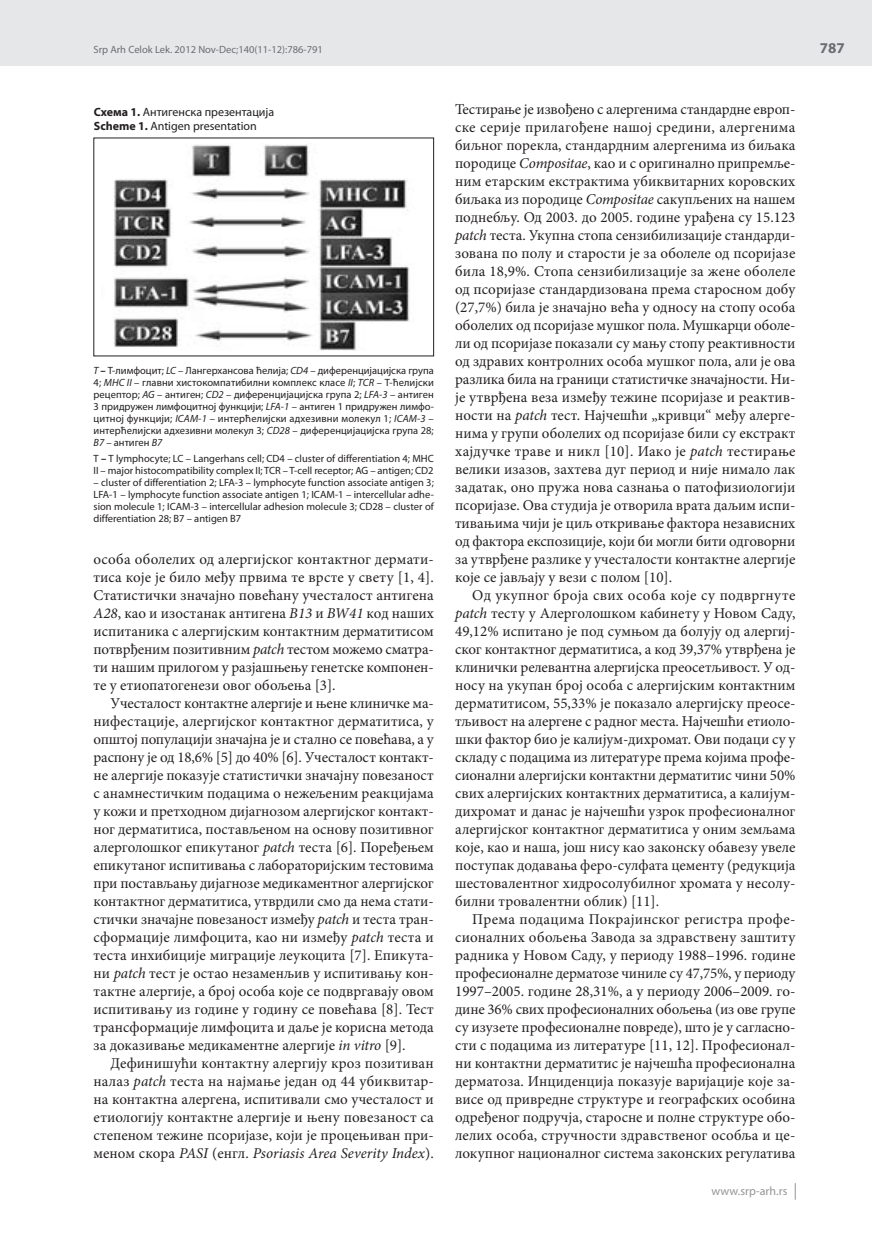
<style>
.page{position:relative;width:872px;height:1234px;background:#fff}
.page>*{position:absolute;margin:0;border:0;box-sizing:border-box;transform-origin:0 0}
.t1{font:15px/18px "Minion Pro";color:#231f20;text-align:justify}
.t2{font:700 15px "Myriad Pro";color:#6c6d70}
.t3{font:12px/13.5px "Myriad Pro";color:#231f20}
.t4{font:12px "Myriad Pro";letter-spacing:.005em;color:#939598}
.t5{font:10.5px/12px "Myriad Pro";color:#231f20;text-align:justify}
.t6{font:10.5px "Myriad Pro";color:#6c6d70}
.s1{font-weight:700}
.s2{font-style:italic}
</style>
<div class="page">
<div style="left:0;top:0;width:872px;height:66px;background:#e6e7e9"></div>
<svg style="left:795px;top:1183px;width:1px;height:16px"></svg>
<img style="left:113px;top:144px;width:297px;height:206px">
<p class="t6" style="left:94px;top:43px;width:231px">Srp Arh Celok Lek. 2012 Nov-Dec;140(11-12):786-791</p>
<p class="t2" style="left:820px;top:38px;width:26px">787</p>
<p class="t3" style="left:94px;top:105px;width:182px"><span class="s1">Схема 1.</span> Антигенска презентација<br><span class="s1">Scheme 1.</span> Antigen presentation</p>
<p class="t5" style="left:94px;top:364px;width:342px"><span class="s2">T</span> <span class="s1">–</span> Т-лимфоцит; <span class="s2">LC</span> – Лангерхансова ћелија; <span class="s2">CD4</span> – диференцијацијска група 4; <span class="s2">MHC II</span> – главни хистокомпатибилни комплекс класе <span class="s2">II</span>; <span class="s2">TCR</span> – Т-ћелијски рецептор; <span class="s2">AG</span> – антиген; <span class="s2">CD2</span> – диференцијацијска група 2; <span class="s2">LFA-3</span> – антиген 3 придружен лимфоцитној функцији; <span class="s2">LFA-1</span> – антиген 1 придружен лимфо&shy;цитној функцији; <span class="s2">ICAM-1</span> – интерћелијски адхезивни молекул 1; <span class="s2">ICAM-3</span> – интерћелијски адхезивни молекул 3; <span class="s2">CD28</span> – диференцијацијска група 28; <span class="s2">B7</span> – антиген <span class="s2">B7</span></p>
<p class="t5" style="left:94px;top:452px;width:342px">T <span class="s1">–</span> T lymphocyte; LC – Langerhans cell; CD4 – cluster of differentiation 4; MHC<br>II – major histocompatibility complex II; TCR – T-cell receptor; AG – antigen; CD2</p>
<p class="t5" style="left:94px;top:476px;width:342px">– cluster of differentiation 2; LFA-3 – lymphocyte function associate antigen 3; LFA-1 – lymphocyte function associate antigen 1; ICAM-1 – intercellular adhe&shy;sion molecule 1; ICAM-3 – intercellular adhesion molecule 3; CD28 – cluster of differentiation 28; B7 – antigen B7</p>
<p class="t1" style="left:93px;top:550px;width:342px">особа оболелих од алергијског контактног дермати&shy;тиса које је било међу првима те врсте у свету [1, 4].<br>Статистички значајно повећану учесталост антигена <span class="s2">A28</span>, као и из о станак ан ти гена <span class="s2">B13</span> и <span class="s2">BW41</span> код на ших ис пи та ни ка с алер гиј ским кон такт ним дер ма ти ти сом потврђеним позитивним <span class="s2">patch</span> тестом можемо сматра&shy;ти нашим прилогом у разјашњењу генетске компонен&shy;те у ети о патогене зи овог обо ље ња [3].</p>
<p class="t1" style="left:93px;top:694px;width:342px;text-indent:17px">Учесталост контактне алергије и њене клиничке ма&shy;нифестације, алергијског контактног дерматитиса, у општој популацији значајна је и стално се по ве ћава, а у распону је од 18,6% [5] до 40% [6]. Учесталост контакт&shy;не алергије показује статистички значајну повезаност с анам не стич ким по да ци ма о неже ље ним ре ак ци ја ма у кожи и претходном дијагнозом алергијског контакт&shy;ног дерма ти ти са, по ставље ном на осно ву по зи тив ног алерголо шког епи кутаног <span class="s2">patch</span> те ста [6]. По ре ђе њем епикутаног испитивања с лабораторијским тестовима при постављању дијагнозе медикаментног алергијског контактног дерматитиса, утврдили смо да нема стати&shy;стички значајне повезаност између <span class="s2">patch</span> и теста тран&shy;сформације лимфоцита, као ни из ме ђу <span class="s2">patch</span> те ста и те ста инхибиције миграције ле у коцита [7]. Епикута&shy;ни <span class="s2">patch</span> тест је остао не замен љив у ис пи ти вању кон&shy;тактне алер ги је, а број осо ба ко је се под вр гава ју овом испитивању из године у годину се повећава [8]. Тест трансформације лимфоцита и даље је корисна метода за до ка зи ва ње ме ди ка мент не алер ги је <span class="s2">in vi-tro</span> [9].</p>
<p class="t1" style="left:93px;top:1054px;width:342px;text-indent:17px">Дефинишући контактну алергију кроз позити ван налаз <span class="s2">patch</span> теста на најмање један од 44 убиквитар&shy;на контакт на алер ге на, ис пи ти ва ли смо уче ста лост и ети о логију контактне алергије и њену повезаност са степеном те жи не псори ја зе, ко ји је про це њи ван при&shy;меном скора <span class="s2">PA-SI</span> (енгл. <span class="s2">Pso-ri-a-sis Area Se-ve-rity In-dex</span>).</p>
<p class="t1" style="left:455px;top:100px;width:342px">Тестирање је извођено с алергенима стандардне европ&shy;ске серије прилагођене нашој средини, алергени ма биљ ног порекла, стан дард ним алер ге ни ма из би ља ка породице <span class="s2">Com-po-si-tae</span>, као и с оригинално припремље&shy;ним етар ским екс трак ти ма уби кви тар них ко ров ских биљака из породице <span class="s2">Com-po-si-tae</span> сакупљених на нашем поднебљу. Од 2003. до 2005. године урађена су 15.123 <span class="s2">patch</span> теста. Укупна стопа сензибилизације стандарди&shy;зована по полу и старости је за оболеле од псорија зе била 18,9%. Стопа сензибилизације за жене оболе ле од псори ја зе стан дар ди зова на пре ма ста ро сном до бу (27,7%) би ла је зна чајно ве ћа у од но су на сто пу осо ба оболелих од псоријазе мушког пола. Мушкарци оболе&shy;ли од псоријазе показали су мању стопу реактивности од здра вих кон трол них осо ба мушког по ла, али је ова разлика била на граници статистичке значајности. Ни&shy;је утврђена веза између тежине псоријазе и реактив&shy;ности на <span class="s2">patch</span> тест. Најчешћи „кривци“ међу алерге&shy;ни ма у гру пи обо ле лих од псо ри ја зе би ли су екс тракт хајдуч ке тра ве и никл [10]. Иако је <span class="s2">patch</span> тестира ње велики изазов, захтева дуг период и није нимало лак задатак, оно пружа нова сазнања о патофизи о логији псоријазе. Ова студија је отворила врата даљим испи&shy;тивањима чији је циљ откривање фактора независних од фактора експозиције, који би могли бити одговорни за утврђене разлике у учесталости контактне алергије ко је се ја вља ју у ве зи с по лом [10].</p>
<p class="t1" style="left:455px;top:586px;width:342px;text-indent:17px">Од укупног броја свих особа које су подвргну те <span class="s2">patch</span> те сту у Алерголошком кабинету у Новом Саду, 49,12% ис пи та но је под сум њом да бо лу ју од алер гиј&shy;ског кон такт ног дерматитиса, а код 39,37% утврђена је клинички релевантна алергијска пре о сетљивост. У од&shy;но су на уку пан број осо ба с алер гиј ским кон такт ним дерма ти ти сом, 55,33% је по ка зало алер гиј ску пре о се&shy;тљивост на алергене с радног места. Најчешћи ети о ло&shy;шки фактор био је калијум-дихромат. Ови подаци су у складу с подацима из литературе према којима профе&shy;си о нални алергијски кон такт ни дерматитис чини 50% свих алергијских контактних дерматитиса, а калијум&shy;ди хро мат и да нас је нај че шћи узрок про фе си о налног алер гиј ског контакт ног дер ма ти ти са у оним зе мља ма ко је, као и на ша, још ни су као за кон ску оба везу увеле поступак додавања феро-сулфата цементу (редукција ше сто валентног хидросолубилног хромата у несолу&shy;бил ни тро валент ни об лик) [11].</p>
<p class="t1" style="left:455px;top:910px;width:342px;text-indent:17px">Према подацима Покрајинског регистра профе&shy;си о налних обољења Завода за здравствену зашти ту радника у Новом Саду, у пери о ду 1988–1996. годи не професи о налне дерматозе чиниле су 47,75%, у пери о ду 1997–2005. године 28,31%, а у пери о ду 2006–2009. го&shy;дине 36% свих професи о налних обољења (из ове групе су из у зете професи о налне повреде), што је у сагласно&shy;сти с по да ци ма из ли терату ре [11, 12]. Про фе си о нал&shy;ни контактни дер ма титис је најчешћа професи о нална дерматоза. Инциденција показује варијације које за&shy;висе од привредне структуре и ге о графских особина одре ђе ног под руч ја, ста росне и полне структуре обо&shy;лелих особа, стручности здравственог особља и це&shy;локупног на ци о нал ног си стема закон ских ре гу ла ти ва</p>
<p class="t4" style="left:711px;top:1183px;width:77px">www.srp-arh.rs</p>
</div>
